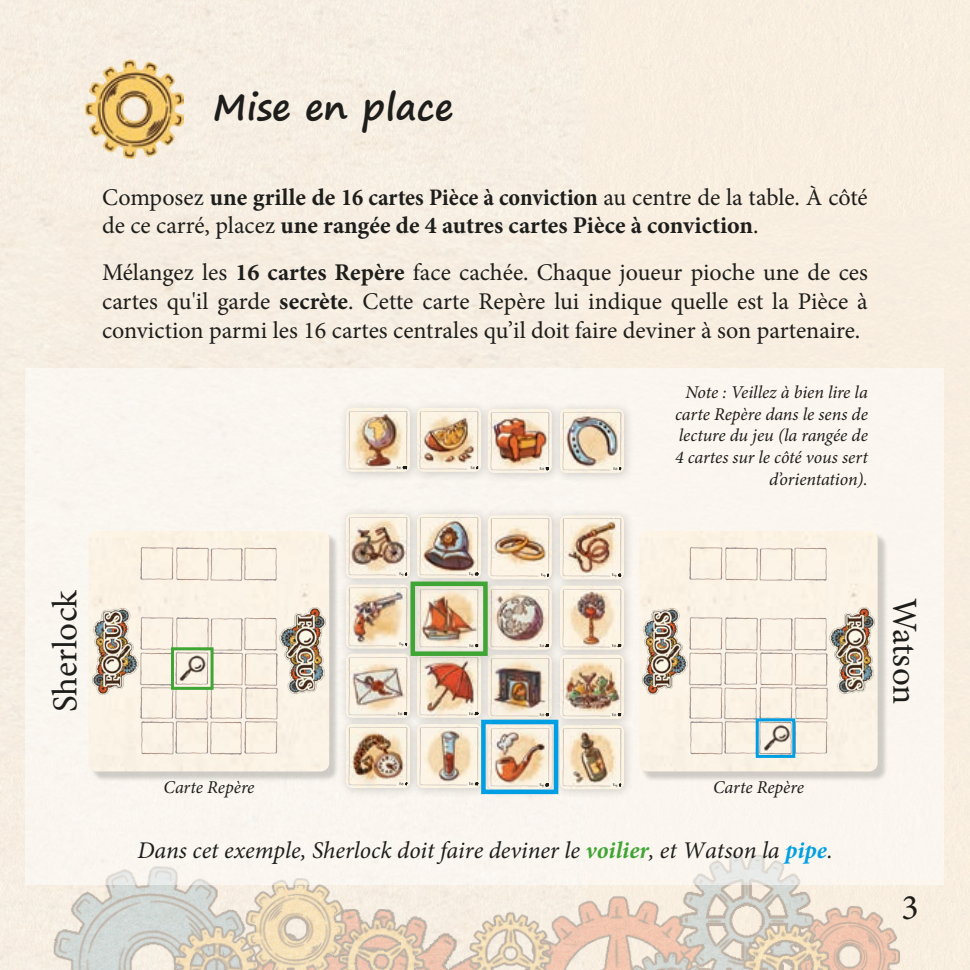
<style>
.page{position:relative;width:970px;height:970px;background:#fff}
.page>*{position:absolute;margin:0;border:0;box-sizing:border-box;transform-origin:0 0}
.t1{font:700 36px "Segoe Print";color:#1d1d1b}
.t2{font:36px "Minion Pro";color:#1d1d1b}
.t3{font:35.1px "Minion Pro";letter-spacing:-.005em;color:#1d1d1b}
.t4{font:24px/28.8px "Minion Pro";color:#1d1d1b;text-align:justify}
.t5{font:700 24px/28.8px "Minion Pro";color:#1d1d1b}
.t6{font:italic 24px "Minion Pro";color:#1d1d1b}
.t7{font:italic 18px/21.6px "Minion Pro";letter-spacing:-.005em;color:#1d1d1b;text-align:right}
.t8{font:3px "Lemon Tuesday";letter-spacing:.02em;color:#1d1d1b}
.s1{font-weight:400}
.s2{font-stretch:condensed}
.s3{font-weight:700}
.s4{font-size:3.9px}
.s5{font-size:3.6px}
.s6{font-weight:700;color:#3fa535}
.s7{font-weight:700;color:#009fe3}
</style>
<div class="page">
<div style="left:0;top:0;width:969px;height:969px;background:#fff2df"></div>
<img style="left:0;top:0;width:585px;height:969px">
<img style="left:51px;top:884px;width:893px;height:85px">
<div style="left:26px;top:368px;width:918px;height:516px;background:#fbf6ef"></div>
<img style="left:85px;top:60px;width:99px;height:99px">
<div style="left:338px;top:400px;width:82px;height:82px;background:#1d1d1b;opacity:.2"></div>
<img style="left:346px;top:407px;width:63px;height:65px">
<div style="left:409px;top:400px;width:82px;height:82px;background:#1d1d1b;opacity:.2"></div>
<img style="left:417px;top:407px;width:63px;height:65px">
<div style="left:480px;top:401px;width:82px;height:82px;background:#1d1d1b;opacity:.2"></div>
<img style="left:487px;top:409px;width:65px;height:64px">
<div style="left:552px;top:401px;width:82px;height:82px;background:#1d1d1b;opacity:.2"></div>
<img style="left:560px;top:409px;width:64px;height:64px">
<div style="left:338px;top:506px;width:82px;height:82px;background:#f5f0ea"></div>
<img style="left:346px;top:515px;width:63px;height:61px">
<div style="left:409px;top:506px;width:82px;height:82px;background:#1d1d1b;opacity:.2"></div>
<img style="left:417px;top:514px;width:63px;height:59px">
<div style="left:480px;top:507px;width:82px;height:82px;background:#1d1d1b;opacity:.2"></div>
<img style="left:487px;top:515px;width:65px;height:62px">
<div style="left:552px;top:507px;width:82px;height:82px;background:#1d1d1b;opacity:.2"></div>
<img style="left:560px;top:515px;width:64px;height:62px">
<div style="left:338px;top:576px;width:82px;height:82px;background:#1d1d1b;opacity:.2"></div>
<img style="left:346px;top:584px;width:56px;height:61px">
<div style="left:480px;top:577px;width:82px;height:82px;background:#1d1d1b;opacity:.2"></div>
<img style="left:498px;top:585px;width:54px;height:61px">
<div style="left:552px;top:577px;width:82px;height:82px;background:#1d1d1b;opacity:.2"></div>
<img style="left:560px;top:585px;width:64px;height:61px">
<div style="left:338px;top:645px;width:82px;height:82px;background:#1d1d1b;opacity:.2"></div>
<img style="left:346px;top:653px;width:63px;height:63px">
<div style="left:409px;top:645px;width:82px;height:82px;background:#e4e0da"></div>
<img style="left:417px;top:666px;width:63px;height:50px">
<div style="left:480px;top:646px;width:82px;height:83px;background:#1d1d1b;opacity:.2"></div>
<img style="left:487px;top:654px;width:65px;height:63px">
<div style="left:552px;top:646px;width:82px;height:83px;background:#1d1d1b;opacity:.2"></div>
<img style="left:560px;top:654px;width:64px;height:63px">
<div style="left:480px;top:717px;width:82px;height:82px;background:#1d1d1b;opacity:.2"></div>
<img style="left:491px;top:725px;width:61px;height:63px">
<div style="left:402px;top:573px;width:96px;height:93px;background:#1d1d1b;opacity:.2"></div>
<div style="left:410px;top:581px;width:77px;height:75px;border:5px solid #3fa535"></div>
<div style="left:338px;top:716px;width:82px;height:82px;background:#1d1d1b;opacity:.2"></div>
<img style="left:346px;top:724px;width:63px;height:64px">
<div style="left:409px;top:716px;width:82px;height:82px;background:#1d1d1b;opacity:.2"></div>
<img style="left:417px;top:724px;width:64px;height:64px">
<div style="left:552px;top:717px;width:82px;height:82px;background:#1d1d1b;opacity:.2"></div>
<img style="left:560px;top:725px;width:64px;height:64px">
<div style="left:481px;top:719px;width:77px;height:75px;border:5px solid #009fe3"></div>
<div style="left:91px;top:533px;width:248px;height:248px;background:#1d1d1b;opacity:.2"></div>
<div style="left:89px;top:531px;width:240px;height:240px;background:#fbf3e5"></div>
<img style="left:139px;top:616px;width:139px;height:139px">
<img style="left:139px;top:547px;width:139px;height:34px">
<img style="left:277px;top:605px;width:51px;height:91px">
<img style="left:90px;top:605px;width:51px;height:91px">
<img style="left:175px;top:652px;width:33px;height:32px">
<div style="left:171px;top:647px;width:42px;height:42px;border:3px solid #3fa535"></div>
<div style="left:641px;top:533px;width:246px;height:248px;background:#1d1d1b;opacity:.2"></div>
<div style="left:639px;top:531px;width:238px;height:240px;background:#fbf3e5"></div>
<img style="left:689px;top:616px;width:139px;height:139px">
<img style="left:689px;top:547px;width:139px;height:34px">
<img style="left:826px;top:605px;width:51px;height:91px">
<img style="left:639px;top:605px;width:51px;height:91px">
<img style="left:759px;top:722px;width:32px;height:31px">
<div style="left:755px;top:718px;width:40px;height:39px;border:3px solid #009fe3"></div>
<h1 class="t1" style="left:213px;top:74px;width:242px">Mise en place</h1>
<p class="t5" style="left:102px;top:182px;width:767px"><span class="s1">Composez</span> une grille de <span class="s2">16 cartes Pièce à conviction</span> <span class="s1">au centre de la table. À côté de ce carré, placez</span> une rangée de 4 autres cartes Pièce à conviction<span class="s1">.</span></p>
<p class="t4" style="left:102px;top:258px;width:767px">Mélangez les <span class="s3">16 cartes Repère</span> face cachée. Chaque joueur pioche une de ces cartes qu'il garde <span class="s3">secrète</span>. Cette carte Repère lui indique quelle est la Pièce à conviction parmi les 16 cartes centrales qu’il doit faire deviner à son partenaire.</p>
<p class="t8" style="left:397px;top:466px;width:12px"><span class="s4">F</span> G<span class="s5">.</span> 154</p>
<p class="t8" style="left:470px;top:466px;width:9px"><span class="s4">F</span>G<span class="s5">.</span> 2</p>
<p class="t8" style="left:540px;top:467px;width:10px"><span class="s4">F</span> G<span class="s5">.</span> 72</p>
<p class="t8" style="left:613px;top:467px;width:9px"><span class="s4">F</span>G<span class="s5">.</span> 7</p>
<p class="t7" style="left:675px;top:381px;width:194px">Note : Veillez à bien lire la carte Repère dans le sens de lecture du jeu (la rangée de<br>4 cartes sur le côté vous sert d’orientation).</p>
<h2 class="t3" style="left:42px;top:712px;width:124px;rotate:-90deg">Sherlock</h2>
<p class="t8" style="left:399px;top:572px;width:9px"><span class="s4">F</span>G<span class="s5">.</span> 8</p>
<p class="t8" style="left:469px;top:572px;width:10px"><span class="s4">F</span> G<span class="s5">.</span> 10</p>
<p class="t8" style="left:541px;top:573px;width:9px"><span class="s4">F</span>G<span class="s5">.</span> 5</p>
<p class="t8" style="left:612px;top:573px;width:10px"><span class="s4">F</span> G<span class="s5">.</span> 13</p>
<p class="t8" style="left:399px;top:643px;width:9px"><span class="s4">F</span>G<span class="s5">.</span> 4</p>
<p class="t8" style="left:540px;top:643px;width:10px"><span class="s4">F</span> G<span class="s5">.</span> 28</p>
<p class="t8" style="left:612px;top:643px;width:10px"><span class="s4">F</span> G<span class="s5">.</span> 27</p>
<p class="t8" style="left:469px;top:643px;width:10px"><span class="s4">F</span> G<span class="s5">.</span> 12</p>
<p class="t8" style="left:398px;top:711px;width:10px"><span class="s4">F</span> G<span class="s5">.</span> 14</p>
<p class="t8" style="left:469px;top:711px;width:10px"><span class="s4">F</span> G<span class="s5">.</span> 20</p>
<p class="t8" style="left:540px;top:712px;width:10px"><span class="s4">F</span> G<span class="s5">.</span> 18</p>
<p class="t8" style="left:612px;top:712px;width:10px"><span class="s4">F</span> G<span class="s5">.</span> 16</p>
<p class="t7" style="left:164px;top:776px;width:92px">Carte Repère</p>
<p class="t7" style="left:713px;top:776px;width:92px">Carte Repère</p>
<p class="t8" style="left:399px;top:782px;width:9px"><span class="s4">F</span>G<span class="s5">.</span> 1</p>
<p class="t8" style="left:469px;top:782px;width:10px"><span class="s4">F</span> G<span class="s5">.</span> 17</p>
<p class="t8" style="left:613px;top:783px;width:9px"><span class="s4">F</span>G<span class="s5">.</span> 9</p>
<p class="t8" style="left:539px;top:783px;width:10px"><span class="s4">F</span> G<span class="s5">.</span> 30</p>
<p class="t6" style="left:137px;top:833px;width:696px">Dans cet exemple, Sherlock doit faire deviner le <span class="s6">voilier</span>, et Watson la <span class="s7">pipe</span>.</p>
<h2 class="t3" style="left:928px;top:598px;width:107px;rotate:90deg">Watson</h2>
<h1 class="t2" style="left:901px;top:883px;width:19px">3</h1>
</div>
